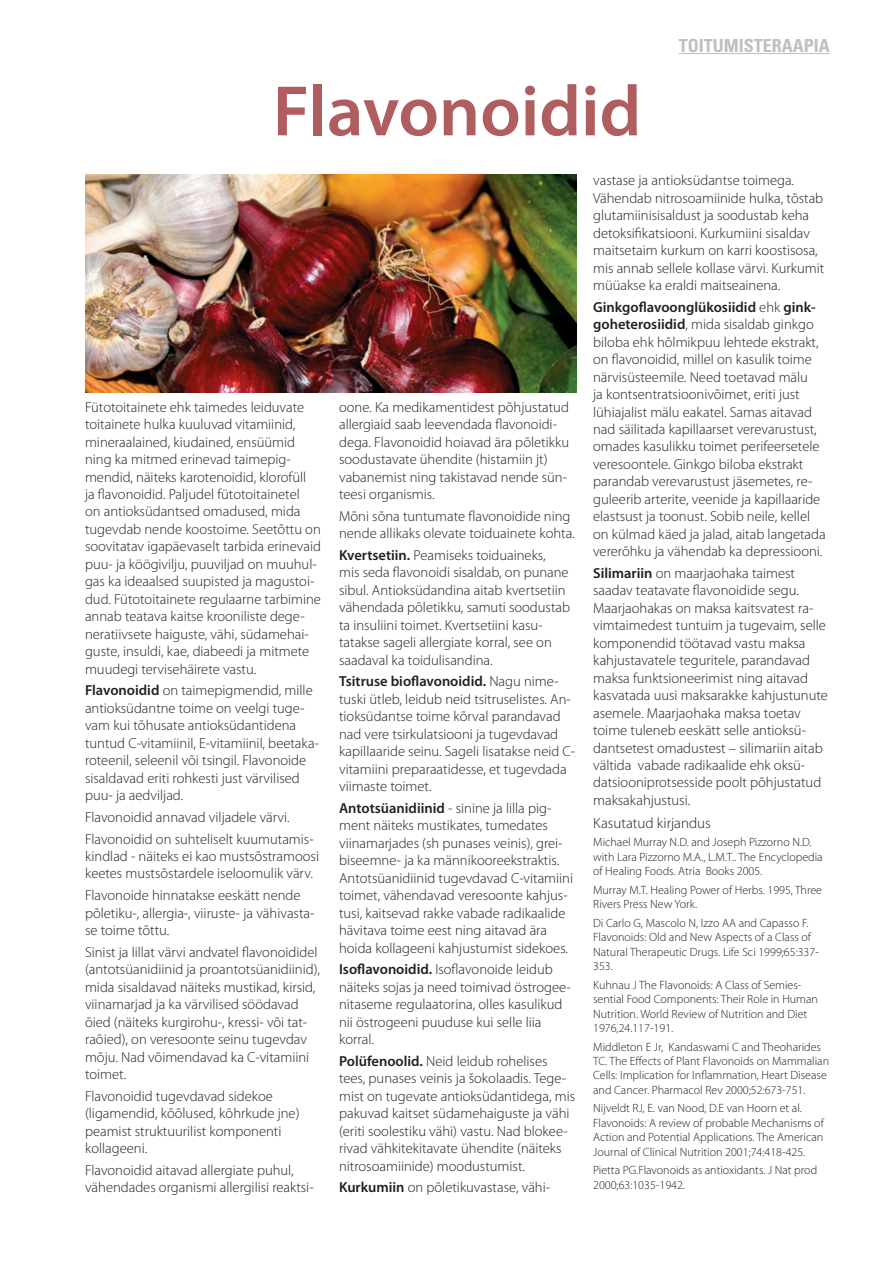
<style>
.page{position:relative;width:893px;height:1263px;background:#fff}
.page>*{position:absolute;margin:0;border:0;box-sizing:border-box;transform-origin:0 0}
.t1{font:600 72px "Myriad Pro";color:#b05d60}
.t2{font:700 condensed 18px "Univers";color:#bebfc2}
.t3{font:300 15px "Myriad Pro";color:#231f20}
.t4{font:300 14.55px/17.4px "Myriad Pro";color:#231f20}
.t5{font:300 12px/14.4px "Myriad Pro";color:#231f20}
.s1{font-weight:600}
</style>
<div class="page">
<hr style="left:679px;top:53px;width:151px;height:1px;background:#bebfc2">
<img style="left:85px;top:174px;width:491px;height:218px">
<p class="t1" style="left:273px;top:65px;width:370px">Flavonoidid</p>
<p class="t2" style="left:679px;top:34px;width:153px">TOITUMISTERAAPIA</p>
<p class="t4" style="left:85px;top:398px;width:237px">Fütotoitainete ehk taimedes leiduvate toitainete hulka kuuluvad vitamiinid, mineraalained, kiudained, ensüümid ning ka mitmed erinevad taimepig&shy;mendid, näiteks karotenoidid, klorofüll<br>ja flavonoidid. Paljudel fütotoitainetel<br>on antioksüdantsed omadused, mida tugevdab nende koostoime. Seetõttu on soovitatav igapäevaselt tarbida erinevaid puu- ja köögivilju, puuviljad on muuhul&shy;gas ka ideaalsed suupisted ja magustoi&shy;dud. Fütotoitainete regulaarne tarbimine annab teatava kaitse krooniliste dege&shy;neratiivsete haiguste, vähi, südamehai&shy;guste, insuldi, kae, diabeedi ja mitmete muudegi tervisehäirete vastu.</p>
<p class="t4" style="left:85px;top:682px;width:235px"><span class="s1">Flavonoidid</span> on taimepigmendid, mille antioksüdantne toime on veelgi tuge&shy;vam kui tõhusate antioksüdantidena tuntud C-vitamiinil, E-vitamiinil, beetaka&shy;roteenil, seleenil või tsingil. Flavonoide sisaldavad eriti rohkesti just värvilised puu- ja aedviljad.</p>
<p class="t4" style="left:85px;top:808px;width:206px">Flavonoidid annavad viljadele värvi.</p>
<p class="t4" style="left:85px;top:830px;width:235px">Flavonoidid on suhteliselt kuumutamis&shy;kindlad - näiteks ei kao mustsõstramoosi keetes mustsõstardele iseloomulik värv.</p>
<p class="t4" style="left:85px;top:887px;width:231px">Flavonoide hinnatakse eeskätt nende põletiku-, allergia-, viiruste- ja vähivasta&shy;se toime tõttu.</p>
<p class="t4" style="left:85px;top:943px;width:237px">Sinist ja lillat värvi andvatel flavonoididel (antotsüanidiinid ja proantotsüanidiinid), mida sisaldavad näiteks mustikad, kirsid, viinamarjad ja ka värvilised söödavad õied (näiteks kurgirohu-, kressi- või tat&shy;raõied), on veresoonte seinu tugevdav mõju. Nad võimendavad ka C-vitamiini toimet.</p>
<p class="t4" style="left:85px;top:1087px;width:216px">Flavonoidid tugevdavad sidekoe (ligamendid, kõõlused, kõhrkude jne) peamist struktuurilist komponenti kollageeni.</p>
<p class="t4" style="left:85px;top:1161px;width:230px">Flavonoidid aitavad allergiate puhul, vähendades organismi allergilisi reaktsi-</p>
<p class="t4" style="left:339px;top:398px;width:232px">oone. Ka medikamentidest põhjustatud allergiaid saab leevendada flavonoidi&shy;dega. Flavonoidid hoiavad ära põletikku soodustavate ühendite (histamiin jt) vabanemist ning takistavad nende sün&shy;teesi organismis.</p>
<p class="t4" style="left:339px;top:507px;width:237px">Mõni sõna tuntumate flavonoidide ning nende allikaks olevate toiduainete kohta.</p>
<p class="t4" style="left:339px;top:547px;width:233px"><span class="s1">Kvertsetiin.</span> Peamiseks toiduaineks,<br>mis seda flavonoidi sisaldab, on punane sibul. Antioksüdandina aitab kvertsetiin vähendada põletikku, samuti soodustab ta insuliini toimet. Kvertsetiini kasu&shy;tatakse sageli allergiate korral, see on saadaval ka toidulisandina.</p>
<p class="t4" style="left:339px;top:673px;width:238px"><span class="s1">Tsitruse bioflavonoidid.</span> Nagu nime&shy;tuski ütleb, leidub neid tsitruselistes. An&shy;tioksüdantse toime kõrval parandavad nad vere tsirkulatsiooni ja tugevdavad kapillaaride seinu. Sageli lisatakse neid C&shy;vitamiini preparaatidesse, et tugevdada viimaste toimet.</p>
<p class="t4" style="left:339px;top:799px;width:236px"><span class="s1">Antotsüanidiinid</span> - sinine ja lilla pig&shy;ment näiteks mustikates, tumedates viinamarjades (sh punases veinis), grei&shy;biseemne- ja ka männikooreekstraktis.<br>Antotsüanidiinid tugevdavad C-vitamiini toimet, vähendavad veresoonte kahjus&shy;tusi, kaitsevad rakke vabade radikaalide hävitava toime eest ning aitavad ära hoida kollageeni kahjustumist sidekoes.</p>
<p class="t4" style="left:339px;top:961px;width:233px"><span class="s1">Isoflavonoidid.</span> Isoflavonoide leidub näiteks sojas ja need toimivad östrogee&shy;nitaseme regulaatorina, olles kasulikud nii östrogeeni puuduse kui selle liia korral.</p>
<p class="t4" style="left:339px;top:1052px;width:238px"><span class="s1">Polüfenoolid.</span> Neid leidub rohelises tees, punases veinis ja šokolaadis. Tege&shy;mist on tugevate antioksüdantidega, mis pakuvad kaitset südamehaiguste ja vähi (eriti soolestiku vähi) vastu. Nad blokee&shy;rivad vähkitekitavate ühendite (näiteks nitrosoamiinide) moodustumist.</p>
<p class="t4" style="left:339px;top:1179px;width:213px"><span class="s1">Kurkumiin</span> on põletikuvastase, vähi-</p>
<p class="t4" style="left:593px;top:172px;width:233px">vastase ja antioksüdantse toimega.<br>Vähendab nitrosoamiinide hulka, tõstab glutamiinisisaldust ja soodustab keha detoksifikatsiooni. Kurkumiini sisaldav maitsetaim kurkum on karri koostisosa, mis annab sellele kollase värvi. Kurkumit müüakse ka eraldi maitseainena.</p>
<p class="t4" style="left:593px;top:298px;width:234px"><span class="s1">Ginkgoflavoonglükosiidid</span> ehk <span class="s1">gink&shy;goheterosiidid</span>, mida sisaldab ginkgo biloba ehk hõlmikpuu lehtede ekstrakt, on flavonoidid, millel on kasulik toime närvisüsteemile. Need toetavad mälu<br>ja kontsentratsioonivõimet, eriti just lühiajalist mälu eakatel. Samas aitavad nad säilitada kapillaarset verevarustust, omades kasulikku toimet perifeersetele veresoontele. Ginkgo biloba ekstrakt parandab verevarustust jäsemetes, re&shy;guleerib arterite, veenide ja kapillaaride elastsust ja toonust. Sobib neile, kellel on külmad käed ja jalad, aitab langetada vererõhku ja vähendab ka depressiooni.</p>
<p class="t4" style="left:593px;top:564px;width:236px"><span class="s1">Silimariin</span> on maarjaohaka taimest saadav teatavate flavonoidide segu.<br>Maarjaohakas on maksa kaitsvatest ra&shy;vimtaimedest tuntuim ja tugevaim, selle komponendid töötavad vastu maksa kahjustavatele teguritele, parandavad maksa funktsioneerimist ning aitavad kasvatada uusi maksarakke kahjustunute asemele. Maarjaohaka maksa toetav toime tuleneb eeskätt selle antioksü&shy;dantsetest omadustest – silimariin aitab vältida vabade radikaalide ehk oksü&shy;datsiooniprotsesside poolt põhjustatud maksakahjustusi.</p>
<p class="t3" style="left:593px;top:814px;width:119px">Kasutatud kirjandus</p>
<p class="t5" style="left:593px;top:835px;width:231px">Michael Murray N.D. and Joseph Pizzorno N.D. with Lara Pizzorno M.A., L.M.T.. The Encyclopedia of Healing Foods. Atria Books 2005.</p>
<p class="t5" style="left:593px;top:883px;width:230px">Murray M.T. Healing Power of Herbs. 1995, Three<br>Rivers Press New York.</p>
<p class="t5" style="left:593px;top:916px;width:227px">Di Carlo G, Mascolo N, Izzo AA and Capasso F.<br>Flavonoids: Old and New Aspects of a Class of Natural Therapeutic Drugs. Life Sci 1999;65:337- 353.</p>
<p class="t5" style="left:593px;top:978px;width:226px">Kuhnau J The Flavonoids: A Class of Semies&shy;sential Food Components: Their Role in Human Nutrition. World Review of Nutrition and Diet 1976,24.117-191.</p>
<p class="t5" style="left:593px;top:1039px;width:237px">Middleton E Jr, Kandaswami C and Theoharides TC. The Effects of Plant Flavonoids on Mammalian Cells: Implication for Inflammation, Heart Disease and Cancer. Pharmacol Rev 2000;52:673-751.</p>
<p class="t5" style="left:593px;top:1101px;width:232px">Nijveldt RJ, E. van Nood, D.E van Hoorn et al.<br>Flavonoids: A review of probable Mechanisms of Action and Potential Applications. The American Journal of Clinical Nutrition 2001;74:418-425.</p>
<p class="t5" style="left:593px;top:1163px;width:226px">Pietta PG.Flavonoids as antioxidants. J Nat prod<br>2000;63:1035-1942.</p>
</div>
